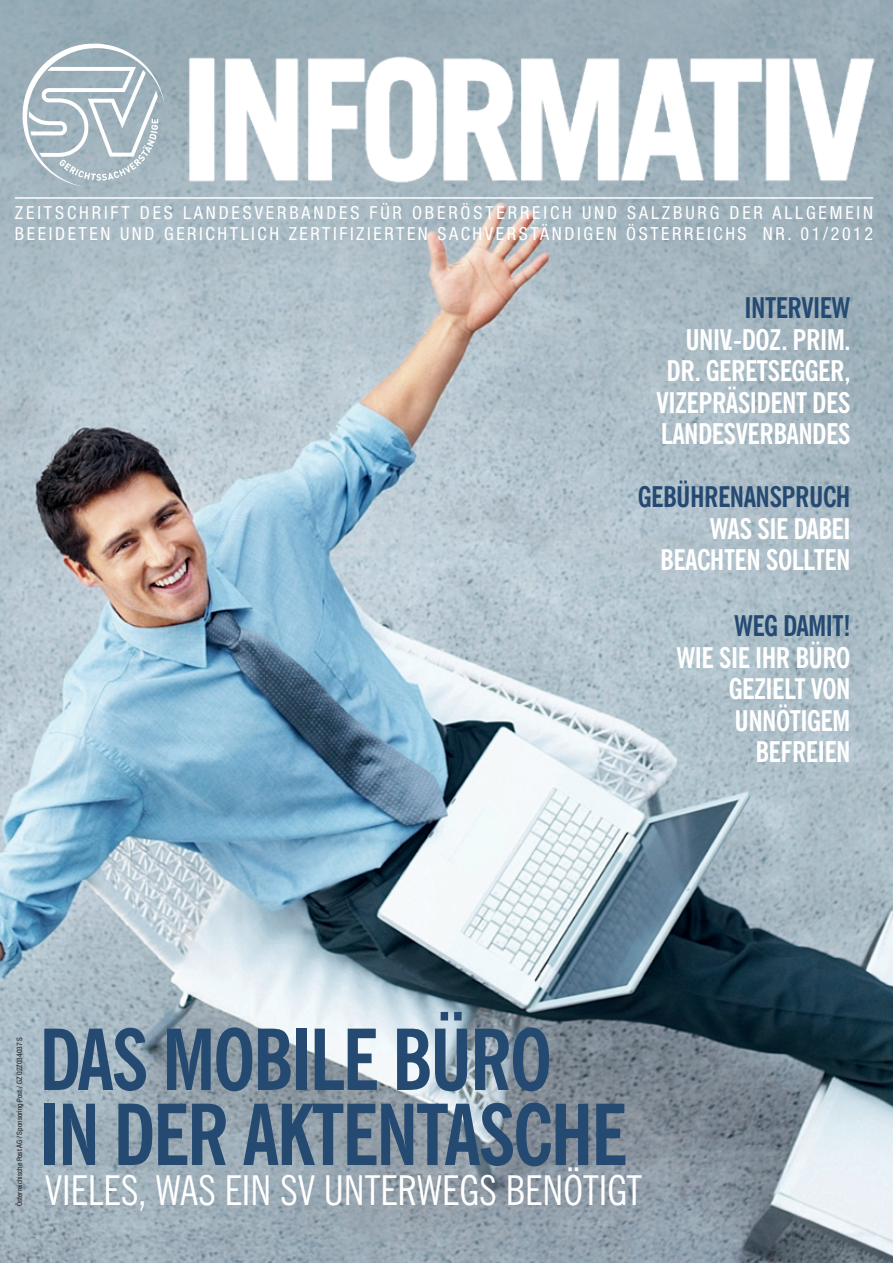
<style>
.page{position:relative;width:893px;height:1263px;background:#fff}
.page>*{position:absolute;margin:0;border:0;box-sizing:border-box;transform-origin:0 0}
.t1{font:700 condensed 83.85px/75px "News Gothic BT";letter-spacing:-.03em;color:#254a72}
.t2{font:condensed 41.1px "News Gothic BT";color:#fff}
.t3{font:700 condensed 28.5px/31.5px "News Gothic BT";letter-spacing:-.02em;color:#fff;text-align:right}
.t4{font:700 condensed 28.5px "News Gothic BT";letter-spacing:-.02em;color:#254a72}
.t5{font:condensed 18px/21.6px "Helvetica Neue LT Pro";letter-spacing:.145em;color:#fff;text-align:right}
.t6{font:condensed 7.5px "Helvetica Neue LT Pro";color:#231f20}
</style>
<div class="page">
<img style="left:0;top:202px;width:893px;height:1061px">
<img style="left:0;top:0;width:893px;height:202px">
<p class="t5" style="left:15px;top:201px;width:636px">ZEITSCHRIFT DES LANDESVERBANDES FÜR OBERÖS TERREICH UND SALZ</p>
<p class="t5" style="left:673px;top:201px;width:111px">BURG DER ALLG</p>
<p class="t5" style="left:15px;top:201px;width:860px">EMEIN<br>BEEIDETEN UND GERICHTLICH ZERTIFIZIERTEN SACHVERSTÄNDIGEN ÖSTERREICHS N R. 01/2012</p>
<h3 class="t4" style="left:745px;top:291px;width:107px">INTERVIEW</h3>
<h3 class="t3" style="left:657px;top:324px;width:195px">UNIV.-DOZ. PRIM.<br>DR. GERETSEGGER,<br>VIZEPRÄSIDENT DES<br>LANDESVERBANDES</h3>
<h3 class="t4" style="left:638px;top:480px;width:214px">GEBÜHRENANSPRUCH</h3>
<h3 class="t3" style="left:660px;top:513px;width:192px">WAS SI E DABEI<br>BEACHTEN SOLLTEN</h3>
<h3 class="t4" style="left:734px;top:608px;width:118px">WEG DAMIT!</h3>
<h3 class="t3" style="left:677px;top:641px;width:175px">WIE SIE IHR BÜRO<br>GEZIELT VON<br>UNNÖTIGEM<br>BEFREIEN</h3>
<p class="t6" style="left:15px;top:1206px;width:171px;rotate:-90deg">ÖSTERREICHISCHE POST AG / SPONSORING POST / GZ 02Z034037 S</p>
<h1 class="t1" style="left:39px;top:1021px;width:590px">DAS MOBILE BÜRO<br>IN DER AKTENTASCHE</h1>
<h2 class="t2" style="left:45px;top:1166px;width:598px">VIELES, WAS EIN SV UNTERWEGS BENÖTIGT</h2>
</div>
